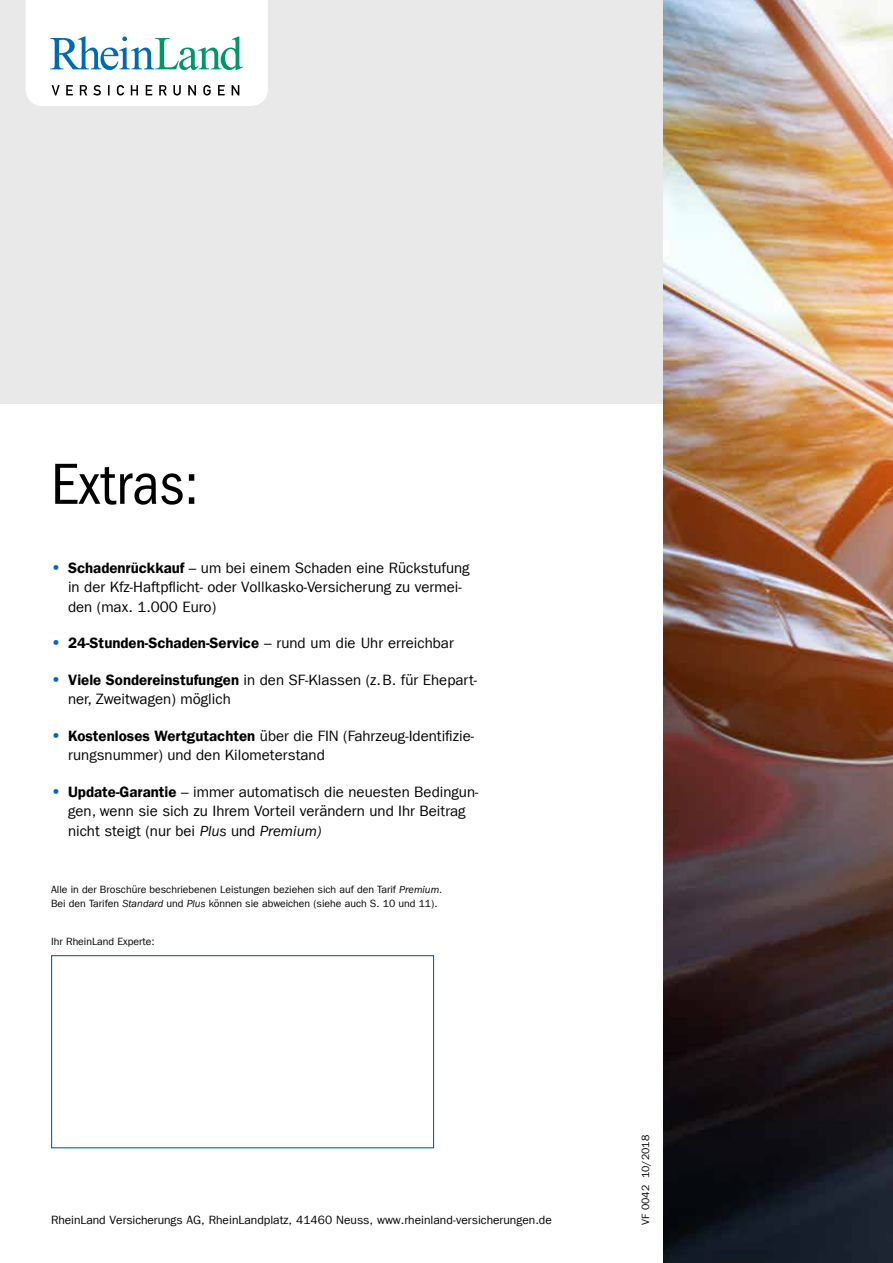
<style>
.page{position:relative;width:893px;height:1263px;background:#fff}
.page>*{position:absolute;margin:0;border:0;box-sizing:border-box;transform-origin:0 0}
.t1{font:condensed 60px "Franklin Gothic LT Com";letter-spacing:.01em;color:#000}
.t2{font:15px/19.5px "Franklin Gothic LT Com";color:#000}
.t3{font:15px "Franklin Gothic LT Com Dm";color:#000}
.t4{font:12px "Franklin Gothic LT Com";color:#000}
.t5{font:10.5px/13.5px "Franklin Gothic LT Com";color:#000}
.s1{font-family:"Franklin Gothic LT Com Dm";font-size:16.5px;color:#0069b4}
.s2{font-family:"Franklin Gothic LT Com Dm"}
.s3{font-size:16.5px;color:#0069b4}
.s4{font-family:"Franklin Gothic LT Com"}
.s5{font-style:italic}
</style>
<div class="page">
<div style="left:0;top:0;width:893px;height:404px;background:#e9e9e9"></div>
<div style="left:51px;top:955px;width:383px;height:193px;background:#fff;border:1px solid #0069b4"></div>
<svg style="left:26px;top:0;width:242px;height:106px;background:#e6f0f1"></svg>
<img style="left:663px;top:0;width:230px;height:1263px">
<h1 class="t1" style="left:51px;top:450px;width:149px">Extras:</h1>
<p class="t2" style="left:68px;top:558px;width:403px;text-indent:-17px"><span class="s1">•</span> <span class="s2">Schadenrückkauf</span> – um bei einem Schaden eine Rückstufung in der Kfz-Haftpflicht- oder Vollkasko-Versicherung zu vermei&shy;den (max. 1.000 Euro)</p>
<p class="t3" style="left:51px;top:634px;width:404px"><span class="s3">•</span> 24-Stunden-Schaden-Service <span class="s4">– rund um die Uhr erreichbar</span></p>
<p class="t2" style="left:68px;top:670px;width:411px;text-indent:-17px"><span class="s1">•</span> <span class="s2">Viele Sondereinstufungen</span> in den SF-Klassen (z.B. für Ehepart&shy;ner, Zweitwagen) möglich</p>
<p class="t2" style="left:68px;top:726px;width:408px;text-indent:-17px"><span class="s1">•</span> <span class="s2">Kostenloses Wertgutachten</span> über die FIN (Fahrzeug-Identifizie&shy;rungsnummer) und den Kilometerstand</p>
<p class="t2" style="left:68px;top:782px;width:412px;text-indent:-17px"><span class="s1">•</span> <span class="s2">Update-Garantie</span> – immer automatisch die neuesten Bedingun&shy;gen, wenn sie sich zu Ihrem Vorteil verändern und Ihr Beitrag nicht steigt (nur bei <span class="s5">Plus</span> und <span class="s5">Premium)</span></p>
<p class="t5" style="left:51px;top:883px;width:393px">Alle in der Broschüre beschriebenen Leistungen beziehen sich auf den Tarif <span class="s5">Premium</span>.<br>Bei den Tarifen <span class="s5">Standard</span> und <span class="s5">Plus</span> können sie abweichen (siehe auch S. 10 und 11).</p>
<p class="t5" style="left:51px;top:934px;width:105px">Ihr RheinLand Experte:</p>
<p class="t4" style="left:51px;top:1213px;width:502px">RheinLand Versicherungs AG, RheinLandplatz, 41460 Neuss, www.rheinland-versicherungen.de</p>
<p class="t5" style="left:639px;top:1225px;width:91px;rotate:-90deg">VF 0042 10/2018</p>
</div>
